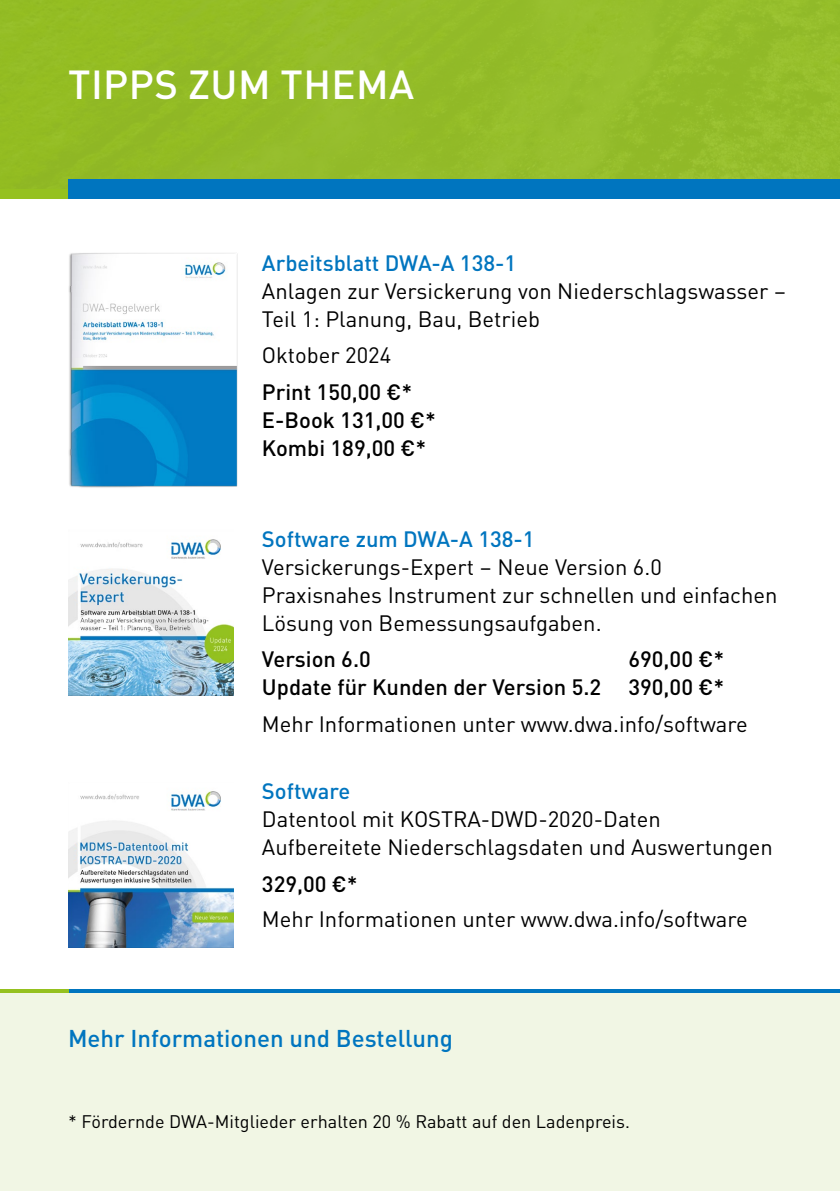
<style>
.page{position:relative;width:840px;height:1191px;background:#fff}
.page>*{position:absolute;margin:0;border:0;box-sizing:border-box;transform-origin:0 0}
.t1{font:500 40px "DINOT";letter-spacing:.01em;color:#fff}
.t2{font:500 24px "DINOT";color:#0075bf}
.t3{font:22px/28px "DINOT";color:#000}
.t4{font:500 22px/28px "DINOT";color:#000}
.t5{font:500 22px "DINOT";color:#0075bf}
.t6{font:18px "DINOT";color:#000}
</style>
<div class="page">
<div style="left:0;top:0;width:839px;height:198px;background:#94bd29"></div>
<div style="left:0;top:189px;width:86px;height:10px;background:#95c11f"></div>
<div style="left:68px;top:180px;width:771px;height:19px;background:#0075bf"></div>
<div style="left:0;top:992px;width:839px;height:199px;background:#f1f6e4"></div>
<hr style="left:0;top:989px;width:69px;height:3px;background:#95c11f">
<img style="left:68px;top:539px;width:165px;height:157px">
<img style="left:68px;top:791px;width:165px;height:157px">
<hr style="left:69px;top:989px;width:770px;height:3px;background:#0075bf">
<img style="left:69px;top:253px;width:169px;height:235px">
<h1 class="t1" style="left:68px;top:53px;width:347px">TIPPS ZUM THEMA</h1>
<p class="t5" style="left:262px;top:246px;width:256px">Arbeitsblatt DWA-A 138-1</p>
<p class="t3" style="left:262px;top:275px;width:525px">Anlagen zur Versickerung von Niederschlagswasser –<br>Teil 1: Planung, Bau, Betrieb</p>
<p class="t3" style="left:262px;top:340px;width:131px">Oktober 2024</p>
<p class="t4" style="left:262px;top:376px;width:175px">Print 150,00 €*<br>E-Book 131,00 €*<br>Kombi 189,00 €*</p>
<p class="t5" style="left:262px;top:521px;width:274px">Software zum DWA-A 138-1</p>
<p class="t3" style="left:262px;top:551px;width:516px">Versickerungs-Expert – Neue Version 6.0<br>Praxisnahes Instrument zur schnellen und einfachen<br>Lösung von Bemessungsaufgaben.</p>
<p class="t4" style="left:262px;top:644px;width:110px">Version 6.0</p>
<p class="t4" style="left:262px;top:644px;width:463px;text-align:right">690,00 €*<br>Update für Kunden der Version 5.2 390,00 €*</p>
<p class="t3" style="left:262px;top:708px;width:487px">Mehr Informationen unter www.dwa.info/software</p>
<p class="t5" style="left:262px;top:774px;width:90px">Software</p>
<p class="t3" style="left:262px;top:804px;width:512px">Datentool mit KOSTRA-DWD-2020-Daten<br>Aufbereitete Niederschlagsdaten und Auswertungen</p>
<p class="t4" style="left:262px;top:868px;width:97px">329,00 €*</p>
<p class="t3" style="left:262px;top:903px;width:487px">Mehr Informationen unter www.dwa.info/software</p>
<p class="t2" style="left:68px;top:1019px;width:386px">Mehr Informationen und Bestellung</p>
<p class="t6" style="left:68px;top:1107px;width:563px">* Fördernde DWA-Mitglieder erhalten 20 % Rabatt auf den Ladenpreis.</p>
</div>
